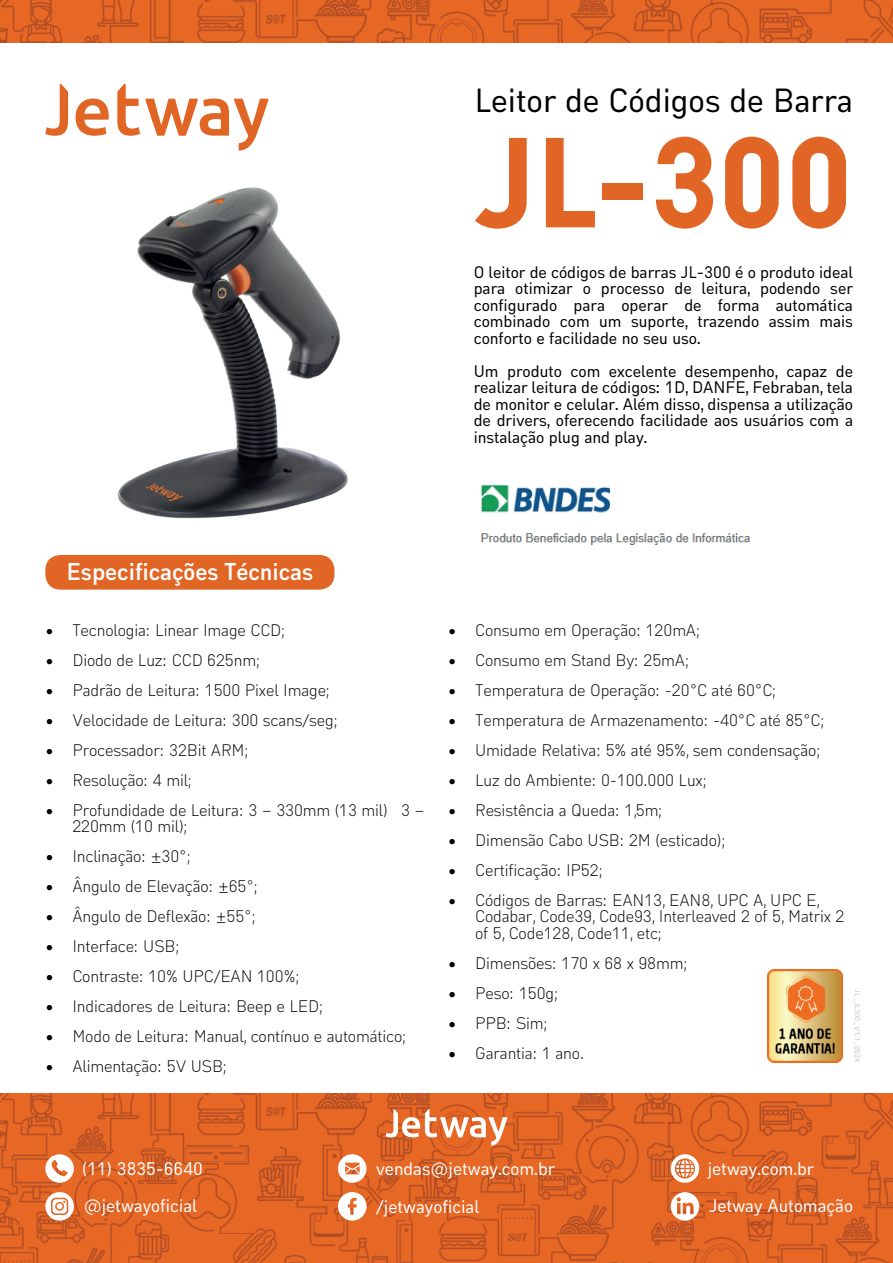
<style>
.page{position:relative;width:893px;height:1263px;background:#fff}
.page>*{position:absolute;margin:0;border:0;box-sizing:border-box;transform-origin:0 0}
.t1{font:126px "Type 36 Black";color:#e16525}
.t2{font:33px "Type 36 Medium";color:#000001}
.t3{font:24px "Type 36 Bold";color:#fff}
.t4{font:18px "Type 36 Medium";color:#fff}
.t5{font:16.5px/16.5px "Type 36 Light";letter-spacing:-.01em;color:#000001}
.t6{font:16.5px/16.5px "Type 36 Medium";color:#000001;text-align:justify}
.t7{font:7.5px "Type 36 Medium";color:#c2c3c3}
</style>
<div class="page">
<img style="left:0;top:1093px;width:893px;height:170px">
<img style="left:0;top:0;width:893px;height:42px">
<svg style="left:45px;top:1192px;width:29px;height:28px"></svg>
<svg style="left:45px;top:1154px;width:29px;height:29px"></svg>
<svg style="left:671px;top:1154px;width:28px;height:29px"></svg>
<svg style="left:338px;top:1154px;width:28px;height:29px"></svg>
<svg style="left:338px;top:1192px;width:29px;height:28px"></svg>
<svg style="left:671px;top:1192px;width:28px;height:28px"></svg>
<svg style="left:45px;top:83px;width:23px;height:53px"></svg>
<svg style="left:76px;top:99px;width:33px;height:37px"></svg>
<svg style="left:117px;top:83px;width:152px;height:68px"></svg>
<svg style="left:386px;top:1109px;width:121px;height:37px"></svg>
<div style="left:45px;top:555px;width:289px;height:35px;background:#e16525;border-radius:15px"></div>
<img style="left:481px;top:485px;width:269px;height:60px">
<img style="left:767px;top:970px;width:75px;height:92px">
<img style="left:117px;top:187px;width:231px;height:332px">
<h2 class="t2" style="left:475px;top:73px;width:380px">Leitor de Códigos de Barra</h2>
<h1 class="t1" style="left:477px;top:80px;width:377px">JL-300</h1>
<p class="t6" style="left:474px;top:262px;width:381px">O leitor de códigos de barras JL-300 é o produto ideal para otimizar o processo de leitura, podendo ser configurado para operar de forma automática combinado com um suporte, trazendo assim mais conforto e facilidade no seu uso.</p>
<p class="t6" style="left:474px;top:361px;width:381px">Um produto com excelente desempenho, capaz de realizar leitura de códigos: 1D, DANFE, Febraban, tela de monitor e celular. Além disso, dispensa a utilização de drivers, oferecendo facilidade aos usuários com a instalação plug and play.</p>
<h3 class="t3" style="left:66px;top:551px;width:248px">Especificações Técnicas</h3>
<p class="t5" style="left:45px;top:620px;width:240px">• Tecnologia: Linear Image CCD;</p>
<p class="t5" style="left:45px;top:650px;width:215px">• Diodo de Luz: CCD 625nm;</p>
<p class="t5" style="left:45px;top:680px;width:285px">• Padrão de Leitura: 1500 Pixel Image;</p>
<p class="t5" style="left:45px;top:710px;width:292px">• Velocidade de Leitura: 300 scans/seg;</p>
<p class="t5" style="left:45px;top:740px;width:203px">• Processador: 32Bit ARM;</p>
<p class="t5" style="left:45px;top:770px;width:147px">• Resolução: 4 mil;</p>
<p class="t5" style="left:72px;top:800px;width:354px;text-indent:-27px">• Profundidade de Leitura: 3 – 330mm (13 mil) 3 –<br>220mm (10 mil);</p>
<p class="t5" style="left:45px;top:846px;width:145px">• Inclinação: ±30°;</p>
<p class="t5" style="left:45px;top:876px;width:213px">• Ângulo de Elevação: ±65°;</p>
<p class="t5" style="left:45px;top:906px;width:210px">• Ângulo de Deflexão: ±55°;</p>
<p class="t5" style="left:45px;top:936px;width:134px">• Interface: USB;</p>
<p class="t5" style="left:45px;top:966px;width:254px">• Contraste: 10% UPC/EAN 100%;</p>
<p class="t5" style="left:45px;top:996px;width:278px">• Indicadores de Leitura: Beep e LED;</p>
<p class="t5" style="left:45px;top:1026px;width:361px">• Modo de Leitura: Manual, contínuo e automático;</p>
<p class="t5" style="left:45px;top:1056px;width:182px">• Alimentação: 5V USB;</p>
<p class="t5" style="left:448px;top:620px;width:252px">• Consumo em Operação: 120mA;</p>
<p class="t5" style="left:448px;top:650px;width:241px">• Consumo em Stand By: 25mA;</p>
<p class="t5" style="left:448px;top:680px;width:328px">• Temperatura de Operação: -20°C até 60°C;</p>
<p class="t5" style="left:448px;top:710px;width:376px">• Temperatura de Armazenamento: -40°C até 85°C;</p>
<p class="t5" style="left:448px;top:740px;width:372px">• Umidade Relativa: 5% até 95%, sem condensação;</p>
<p class="t5" style="left:448px;top:770px;width:259px">• Luz do Ambiente: 0-100.000 Lux;</p>
<p class="t5" style="left:448px;top:800px;width:214px">• Resistência a Queda: 1,5m;</p>
<p class="t5" style="left:448px;top:830px;width:277px">• Dimensão Cabo USB: 2M (esticado);</p>
<p class="t5" style="left:448px;top:860px;width:155px">• Certificação: IP52;</p>
<p class="t5" style="left:475px;top:890px;width:371px;text-indent:-27px">• Códigos de Barras: EAN13, EAN8, UPC A, UPC E,<br>Codabar, Code39, Code93, Interleaved 2 of 5, Matrix 2 of 5, Code128, Code11, etc;</p>
<p class="t5" style="left:448px;top:953px;width:239px">• Dimensões: 170 x 68 x 98mm;</p>
<p class="t5" style="left:448px;top:983px;width:110px">• Peso: 150g;</p>
<p class="t5" style="left:448px;top:1013px;width:100px">• PPB: Sim;</p>
<p class="t5" style="left:448px;top:1043px;width:137px">• Garantia: 1 ano.</p>
<p class="t7" style="left:864px;top:989px;width:74px;rotate:90deg">JL_JL300_V1.1_0524</p>
<p class="t4" style="left:82px;top:1154px;width:122px">(11) 3835-6640</p>
<p class="t4" style="left:376px;top:1154px;width:180px">vendas@jetway.com.br</p>
<p class="t4" style="left:708px;top:1153px;width:108px">jetway.com.br</p>
<p class="t4" style="left:376px;top:1192px;width:104px">/jetwayoficial</p>
<p class="t4" style="left:709px;top:1191px;width:145px">Jetway Automação</p>
<p class="t4" style="left:84px;top:1190px;width:115px">@jetwayoficial</p>
</div>
